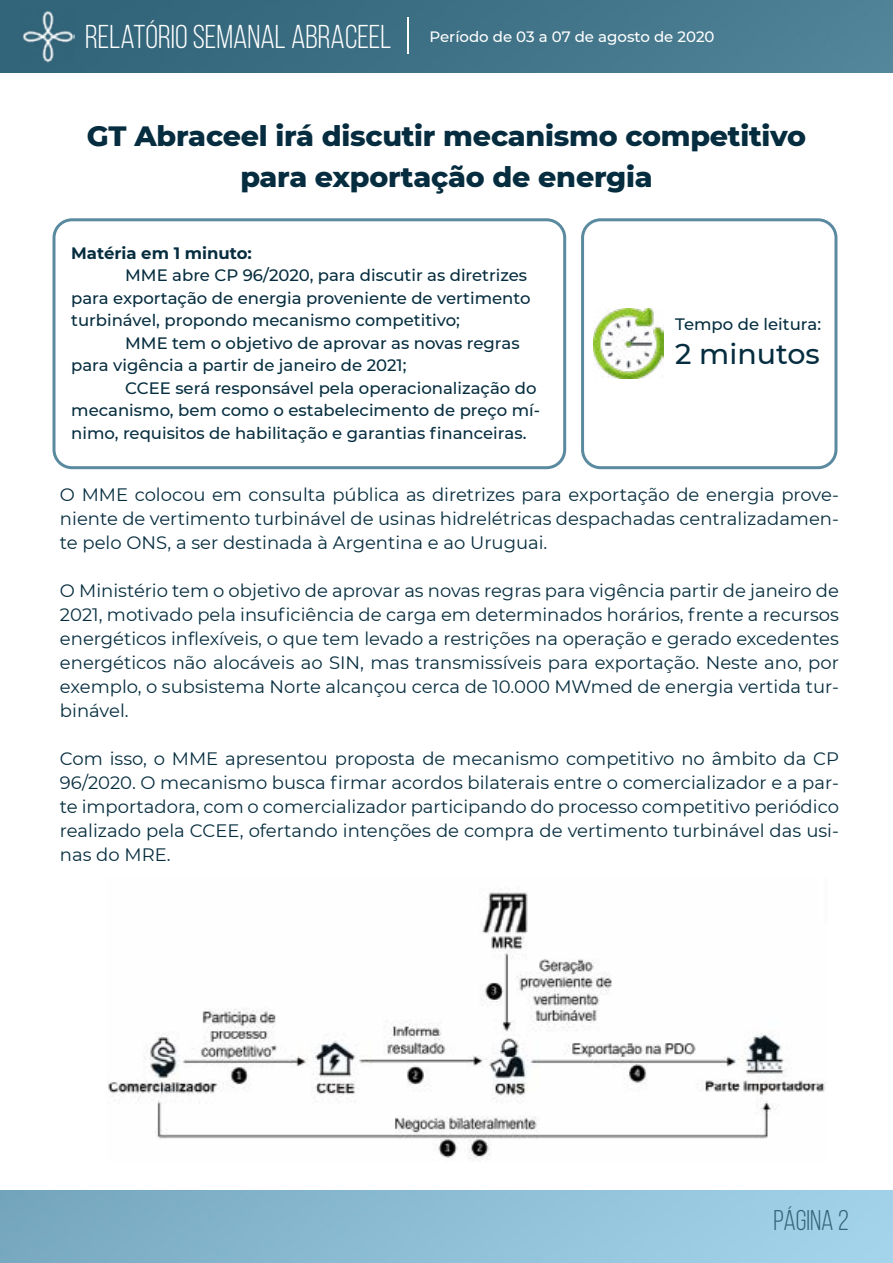
<style>
.page{position:relative;width:893px;height:1263px;background:#fff}
.page>*{position:absolute;margin:0;border:0;box-sizing:border-box;transform-origin:0 0}
.t1{font:33px "Bebas Neue";color:#fff}
.t2{font:800 28.5px/40.5px "Montserrat";letter-spacing:-.01em;color:#062d3f;text-align:center}
.t3{font:500 28.5px "Montserrat";color:#062d3f}
.t4{font:28.5px "Bebas Neue";color:#326479}
.t5{font:18px/24px "Montserrat";color:#062d3f;text-align:justify}
.t6{font:500 16.5px/22.5px "Montserrat";color:#062d3f}
.t7{font:700 16.5px "Montserrat";color:#062d3f}
.t8{font:500 15px "Montserrat";color:#fff}
</style>
<div class="page">
<img style="left:0;top:0;width:893px;height:72px">
<img style="left:21px;top:10px;width:53px;height:52px">
<hr style="left:407px;top:17px;width:2px;height:37px;background:#fff">
<div style="left:52px;top:218px;width:514px;height:251px;border:3px solid #5a8aa0;border-radius:18px"></div>
<div style="left:581px;top:218px;width:256px;height:251px;border:3px solid #5a8aa0;border-radius:18px"></div>
<img style="left:593px;top:309px;width:71px;height:70px">
<img style="left:108px;top:887px;width:718px;height:272px">
<h1 class="t1" style="left:85px;top:19px;width:308px">RELATÓRIO SEMANAL ABRACEEL</h1>
<p class="t8" style="left:429px;top:26px;width:287px">Período de 03 a 07 de agosto de 2020</p>
<h2 class="t2" style="left:87px;top:114px;width:721px">GT Abraceel irá discutir mecanismo competitivo para exportação de energia</h2>
<p class="t7" style="left:71px;top:241px;width:182px">Matéria em 1 minuto:</p>
<p class="t6" style="left:71px;top:264px;width:461px;text-indent:54px">MME abre CP 96/2020, para discutir as diretrizes para exportação de energia proveniente de vertimento turbinável, propondo mecanismo competitivo;</p>
<p class="t6" style="left:71px;top:331px;width:450px;text-indent:54px">MME tem o objetivo de aprovar as novas regras para vigência a partir de janeiro de 2021;</p>
<p class="t6" style="left:71px;top:376px;width:470px;text-indent:54px">CCEE será responsável pela operacionalização do mecanismo, bem como o estabelecimento de preço mí&shy;nimo, requisitos de habilitação e garantias financeiras.</p>
<p class="t6" style="left:675px;top:312px;width:147px">Tempo de leitura:</p>
<h2 class="t3" style="left:675px;top:334px;width:146px">2 minutos</h2>
<p class="t5" style="left:60px;top:482px;width:780px">O MME colocou em consulta pública as diretrizes para exportação de energia prove&shy;niente de vertimento turbinável de usinas hidrelétricas despachadas centralizadamen&shy;te pelo ONS, a ser destinada à Argentina e ao Uruguai.</p>
<p class="t5" style="left:60px;top:578px;width:780px">O Ministério tem o objetivo de aprovar as novas regras para vigência partir de janeiro de 2021, motivado pela insuficiência de carga em determinados horários, frente a recursos energéticos inflexíveis, o que tem levado a restrições na operação e gerado excedentes energéticos não alocáveis ao SIN, mas transmissíveis para exportação. Neste ano, por exemplo, o subsistema Norte alcançou cerca de 10.000 MWmed de energia vertida tur&shy;binável.</p>
<p class="t5" style="left:60px;top:746px;width:780px">Com isso, o MME apresentou proposta de mecanismo competitivo no âmbito da CP 96/2020. O mecanismo busca firmar acordos bilaterais entre o comercializador e a par&shy;te importadora, com o comercializador participando do processo competitivo periódico realizado pela CCEE, ofertando intenções de compra de vertimento turbinável das usi&shy;nas do MRE.</p>
<h2 class="t4" style="left:773px;top:1205px;width:77px">PÁGINA 2</h2>
</div>
